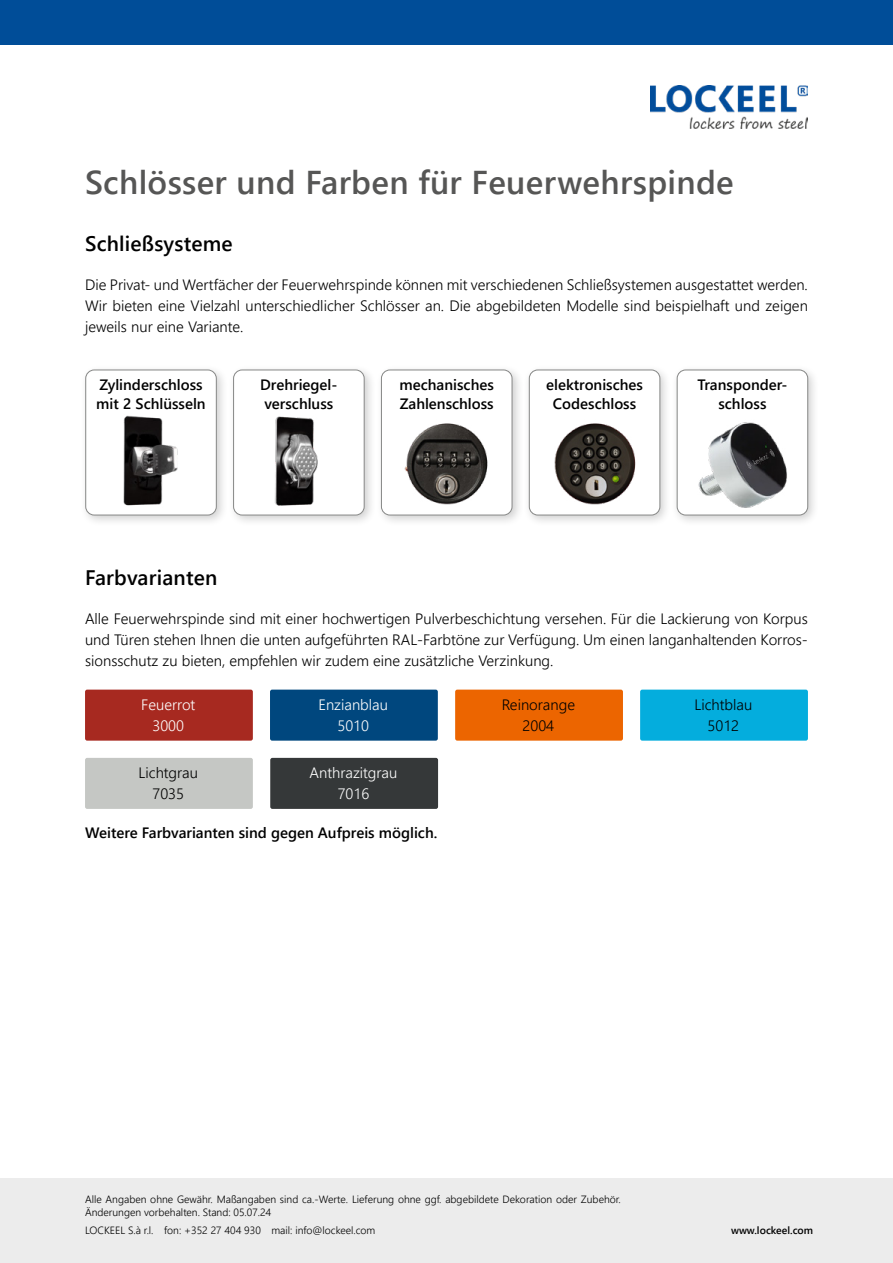
<style>
.page{position:relative;width:893px;height:1263px;background:#fff}
.page>*{position:absolute;margin:0;border:0;box-sizing:border-box;transform-origin:0 0}
.t1{font:600 33px "Segoe UI";letter-spacing:.01em;color:#565655}
.t2{font:600 21px "Segoe UI";letter-spacing:.01em;color:#000}
.t3{font:300 15px/21px "Segoe UI";color:#000;text-align:center}
.t4{font:600 15px/19.5px "Segoe UI";color:#000}
.t5{font:300 15px/21px "Segoe UI";color:#fff;text-align:center}
.t6{font:300 10.5px/13.5px "Segoe UI";color:#000}
.t7{font:600 10.5px "Segoe UI";color:#000}
</style>
<div class="page">
<div style="left:79px;top:364px;width:150px;height:163px;background:#000;opacity:.2"></div>
<div style="left:86px;top:370px;width:130px;height:145px;background:#fff;border-radius:9px"></div>
<div style="left:86px;top:370px;width:130px;height:145px;border:1px solid #868786;border-radius:9px"></div>
<div style="left:227px;top:364px;width:149px;height:163px;background:#000;opacity:.2"></div>
<div style="left:234px;top:370px;width:130px;height:145px;background:#fff;border-radius:9px"></div>
<div style="left:233px;top:370px;width:131px;height:145px;border:1px solid #868786;border-radius:9px"></div>
<div style="left:671px;top:364px;width:149px;height:163px;background:#000;opacity:.2"></div>
<div style="left:677px;top:370px;width:131px;height:145px;background:#fff;border-radius:9px"></div>
<div style="left:677px;top:370px;width:131px;height:145px;border:1px solid #868786;border-radius:9px"></div>
<div style="left:523px;top:364px;width:149px;height:163px;background:#000;opacity:.2"></div>
<div style="left:529px;top:370px;width:131px;height:145px;background:#fff;border-radius:9px"></div>
<div style="left:529px;top:370px;width:131px;height:145px;border:1px solid #868786;border-radius:9px"></div>
<div style="left:375px;top:364px;width:149px;height:163px;background:#000;opacity:.2"></div>
<div style="left:381px;top:370px;width:131px;height:145px;background:#fff;border-radius:9px"></div>
<div style="left:381px;top:370px;width:131px;height:145px;border:1px solid #868786;border-radius:9px"></div>
<img style="left:404px;top:423px;width:84px;height:82px">
<img style="left:270px;top:416px;width:52px;height:99px">
<img style="left:119px;top:415px;width:62px;height:100px">
<img style="left:554px;top:423px;width:82px;height:82px">
<img style="left:698px;top:422px;width:89px;height:86px">
<div style="left:270px;top:690px;width:168px;height:51px;background:#00477e;border-radius:2px"></div>
<div style="left:85px;top:690px;width:168px;height:51px;background:#a72920;border-radius:2px"></div>
<div style="left:85px;top:758px;width:168px;height:51px;background:#c5c7c4;border-radius:2px"></div>
<div style="left:640px;top:690px;width:168px;height:51px;background:#04addd;border-radius:2px"></div>
<div style="left:455px;top:690px;width:168px;height:51px;background:#ec6500;border-radius:2px"></div>
<div style="left:270px;top:758px;width:168px;height:51px;background:#353839;border-radius:2px"></div>
<div style="left:0;top:1178px;width:893px;height:85px;background:#ececec"></div>
<img style="left:650px;top:85px;width:158px;height:44px">
<div style="left:0;top:0;width:893px;height:45px;background:#004d98"></div>
<h1 class="t1" style="left:85px;top:151px;width:650px">Schlösser und Farben für Feuerwehrspinde</h1>
<h2 class="t2" style="left:85px;top:224px;width:149px">Schließsysteme</h2>
<p class="t3" style="left:85px;top:273px;width:724px;text-align:justify">Die Privat- und Wertfächer der Feuerwehrspinde können mit verschiedenen Schließsystemen ausgestattet werden.<br>Wir bieten eine Vielzahl unterschiedlicher Schlösser an. Die abgebildeten Modelle sind beispielhaft und zeigen jeweils nur eine Variante.</p>
<p class="t4" style="left:96px;top:373px;width:111px">Zylinderschloss mit 2 Schlüsseln</p>
<p class="t4" style="left:260px;top:373px;width:79px">Drehriegel&shy;verschluss</p>
<p class="t4" style="left:697px;top:373px;width:92px;text-align:center">Transponder&shy;schloss</p>
<p class="t4" style="left:400px;top:373px;width:96px">mechanisches<br>Zahlenschloss</p>
<p class="t4" style="left:546px;top:373px;width:98px;text-align:center">elektronisches<br>Codeschloss</p>
<h2 class="t2" style="left:85px;top:557px;width:134px">Farbvarianten</h2>
<p class="t3" style="left:85px;top:607px;width:724px;text-align:justify">Alle Feuerwehrspinde sind mit einer hochwertigen Pulverbeschichtung versehen. Für die Lackierung von Korpus und Türen stehen Ihnen die unten aufgeführten RAL-Farbtöne zur Verfügung. Um einen langanhaltenden Korros&shy;sionsschutz zu bieten, empfehlen wir zudem eine zusätzliche Verzinkung.</p>
<p class="t5" style="left:318px;top:693px;width:71px">Enzianblau<br>5010</p>
<p class="t3" style="left:694px;top:693px;width:59px">Lichtblau<br>5012</p>
<p class="t3" style="left:502px;top:693px;width:75px">Reinorange<br>2004</p>
<p class="t5" style="left:141px;top:693px;width:56px">Feuerrot<br>3000</p>
<p class="t3" style="left:139px;top:761px;width:61px">Lichtgrau<br>7035</p>
<p class="t5" style="left:310px;top:761px;width:89px">Anthrazitgrau<br>7016</p>
<p class="t4" style="left:85px;top:822px;width:354px">Weitere Farbvarianten sind gegen Aufpreis möglich.</p>
<p class="t6" style="left:85px;top:1191px;width:537px">Alle Angaben ohne Gewähr. Maßangaben sind ca.-Werte. Lieferung ohne ggf. abgebildete Dekoration oder Zubehör.<br>Änderungen vorbehalten. Stand: 05.07.24</p>
<p class="t6" style="left:85px;top:1222px;width:292px">LOCKEEL S.à r.l. fon: +352 27 404 930 mail: info@lockeel.com</p>
<p class="t7" style="left:731px;top:1220px;width:84px">www.lockeel.com</p>
</div>
